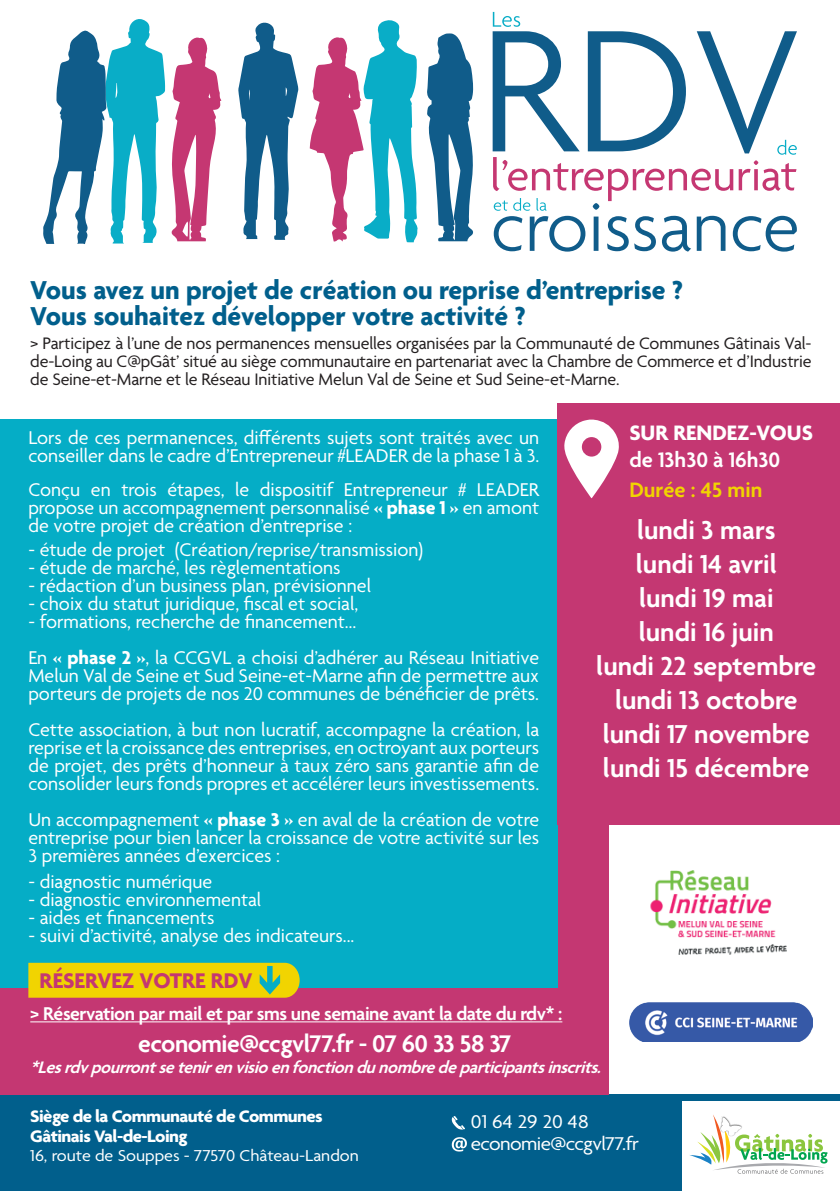
<style>
.page{position:relative;width:840px;height:1191px;background:#fff}
.page>*{position:absolute;margin:0;border:0;box-sizing:border-box;transform-origin:0 0}
.t1{font:600 28px/34px "Agenda";color:#fff;text-align:center}
.t2{font:700 28px/26px "Agenda";color:#015f8c}
.t3{font:600 26px "Agenda";letter-spacing:-.02em;color:#fff}
.t4{font:700 23px "Agenda";color:#c43772}
.t5{font:700 22.6px "Agenda";color:#fff}
.t6{font:600 22.6px "Agenda";color:#fff}
.t7{font:600 22.6px "Agenda";color:#f1d401}
.t8{font:20px/18px "Agenda";color:#fff}
.t9{font:600 20px "Agenda";letter-spacing:-.02em;color:#fff}
.t10{font:20px/22px "Agenda";letter-spacing:-.03em;color:#fff;scale:1.05 1}
.t11{font:18px/18px "Agenda";letter-spacing:-.01em;color:#231f20;text-align:justify}
.t12{font:italic 600 18px "Agenda";color:#fff}
.t13{font:700 18px/20px "Agenda";letter-spacing:-.03em;color:#fff;scale:1.05 1}
.t14{font:17px "Agenda";color:#fff;scale:1.05 1}
.s1{font-weight:700}
</style>
<div class="page">
<div style="left:0;top:419px;width:583px;height:658px;background:#05adc6"></div>
<div style="left:0;top:1094px;width:839px;height:97px;background:#015f8c"></div>
<svg style="left:451px;top:1137px;width:15px;height:14px"></svg>
<svg style="left:451px;top:1116px;width:13px;height:13px"></svg>
<div style="left:681px;top:1101px;width:158px;height:90px;background:#fff"></div>
<svg style="left:689px;top:1115px;width:138px;height:58px"></svg>
<svg style="left:238px;top:22px;width:60px;height:218px"></svg>
<svg style="left:43px;top:19px;width:122px;height:225px"></svg>
<svg style="left:427px;top:33px;width:46px;height:209px"></svg>
<svg style="left:171px;top:37px;width:50px;height:204px"></svg>
<svg style="left:309px;top:20px;width:108px;height:222px"></svg>
<svg style="left:492px;top:12px;width:304px;height:240px"></svg>
<img style="left:629px;top:1002px;width:183px;height:39px">
<div style="left:557px;top:403px;width:282px;height:421px;background:#c43772"></div>
<svg style="left:564px;top:419px;width:55px;height:79px"></svg>
<img style="left:650px;top:870px;width:137px;height:84px">
<div style="left:0;top:988px;width:608px;height:106px;background:#c43772"></div>
<div style="left:557px;top:824px;width:51px;height:217px;background:#c43772"></div>
<svg style="left:28px;top:962px;width:271px;height:35px;background:#e3d10c"></svg>
<hr style="left:30px;top:1021px;width:532px;height:1px;background:#fff">
<h1 class="t2" style="left:30px;top:279px;width:654px">Vous avez un projet de création ou reprise d’entreprise ?<br>Vous souhaitez développer votre activité ?</h1>
<p class="t11" style="left:30px;top:336px;width:782px">&gt; Participez à l’une de nos permanences mensuelles organisées par la Communauté de Communes Gâtinais Val&shy;de-Loing au C@pGât’ situé au siège communautaire en partenariat avec la Chambre de Commerce et d’Industrie de Seine-et-Marne et le Réseau Initiative Melun Val de Seine et Sud Seine-et-Marne.</p>
<p class="t8" style="left:28px;top:430px;width:512px">Lors de ces permanences, différents sujets sont traités avec un conseiller dans le cadre d’Entrepreneur #LEADER de la phase 1 à 3.</p>
<p class="t8" style="left:28px;top:482px;width:512px;text-align:justify">Conçu en trois étapes, le dispositif Entrepreneur # LEADER propose un accompagnement personnalisé <span class="s1">« phase 1 »</span> en amont de votre projet de création d’entreprise :</p>
<p class="t8" style="left:28px;top:542px;width:396px">- étude de projet (Création/reprise/transmission)</p>
<p class="t8" style="left:28px;top:560px;width:313px">- étude de marché, les règlementations</p>
<p class="t8" style="left:28px;top:578px;width:344px">- rédaction d’un business plan, prévisionnel</p>
<p class="t8" style="left:28px;top:596px;width:331px">- choix du statut juridique, fiscal et social,</p>
<p class="t8" style="left:28px;top:605px;width:512px;line-height:36px">- formations, recherche de financement…<br>En <span class="s1">« phase 2 »</span>, la CCGVL a choisi d’adhérer au Réseau Initiative</p>
<p class="t8" style="left:28px;top:668px;width:512px">Melun Val de Seine et Sud Seine-et-Marne afin de permettre aux porteurs de projets de nos 20 communes de bénéficier de prêts.</p>
<p class="t8" style="left:28px;top:722px;width:512px;text-align:justify">Cette association, à but non lucratif, accompagne la création, la reprise et la croissance des entreprises, en octroyant aux porteurs de projet, des prêts d’honneur à taux zéro sans garantie afin de consolider leurs fonds propres et accélérer leurs investissements.</p>
<p class="t8" style="left:28px;top:812px;width:512px;text-align:justify">Un accompagnement <span class="s1">« phase 3 »</span> en aval de la création de votre entreprise pour bien lancer la croissance de votre activité sur les 3 premières années d’exercices :</p>
<p class="t8" style="left:28px;top:874px;width:185px">- diagnostic numérique</p>
<p class="t8" style="left:28px;top:892px;width:234px">- diagnostic environnemental</p>
<p class="t8" style="left:28px;top:910px;width:187px">- aides et financements</p>
<p class="t8" style="left:28px;top:928px;width:327px">- suivi d’activité, analyse des indicateurs...</p>
<p class="t5" style="left:629px;top:420px;width:185px">SUR RENDEZ-VOUS</p>
<p class="t6" style="left:629px;top:448px;width:152px">de 13h30 à 16h30</p>
<p class="t7" style="left:629px;top:478px;width:134px">Durée : 45 min</p>
<h1 class="t1" style="left:596px;top:514px;width:221px">lundi 3 mars<br>lundi 14 avril<br>lundi 19 mai<br>lundi 16 juin<br>lundi 22 septembre lundi 13 octobre lundi 17 novembre lundi 15 décembre</h1>
<p class="t4" style="left:40px;top:968px;width:214px">RÉSERVEZ VOTRE RDV</p>
<p class="t9" style="left:30px;top:1003px;width:533px">&gt; Réservation par mail et par sms une semaine avant la date du rdv* :</p>
<h2 class="t3" style="left:138px;top:1029px;width:374px">economie@ccgvl77.fr - 07 60 33 58 37</h2>
<p class="t12" style="left:30px;top:1057px;width:577px">*Lesrdvpourrontsetenirenvisioenfonctiondunombredeparticipantsinscrits.</p>
<p class="t13" style="left:30px;top:1107px;width:280px">Siège de la Communauté de Communes<br>Gâtinais Val-de-Loing</p>
<p class="t14" style="left:30px;top:1146px;width:314px">16, route de Souppes - 77570 Château-Landon</p>
<p class="t10" style="left:470px;top:1112px;width:161px">01 64 29 20 48 economie@ccgvl77.fr</p>
</div>
